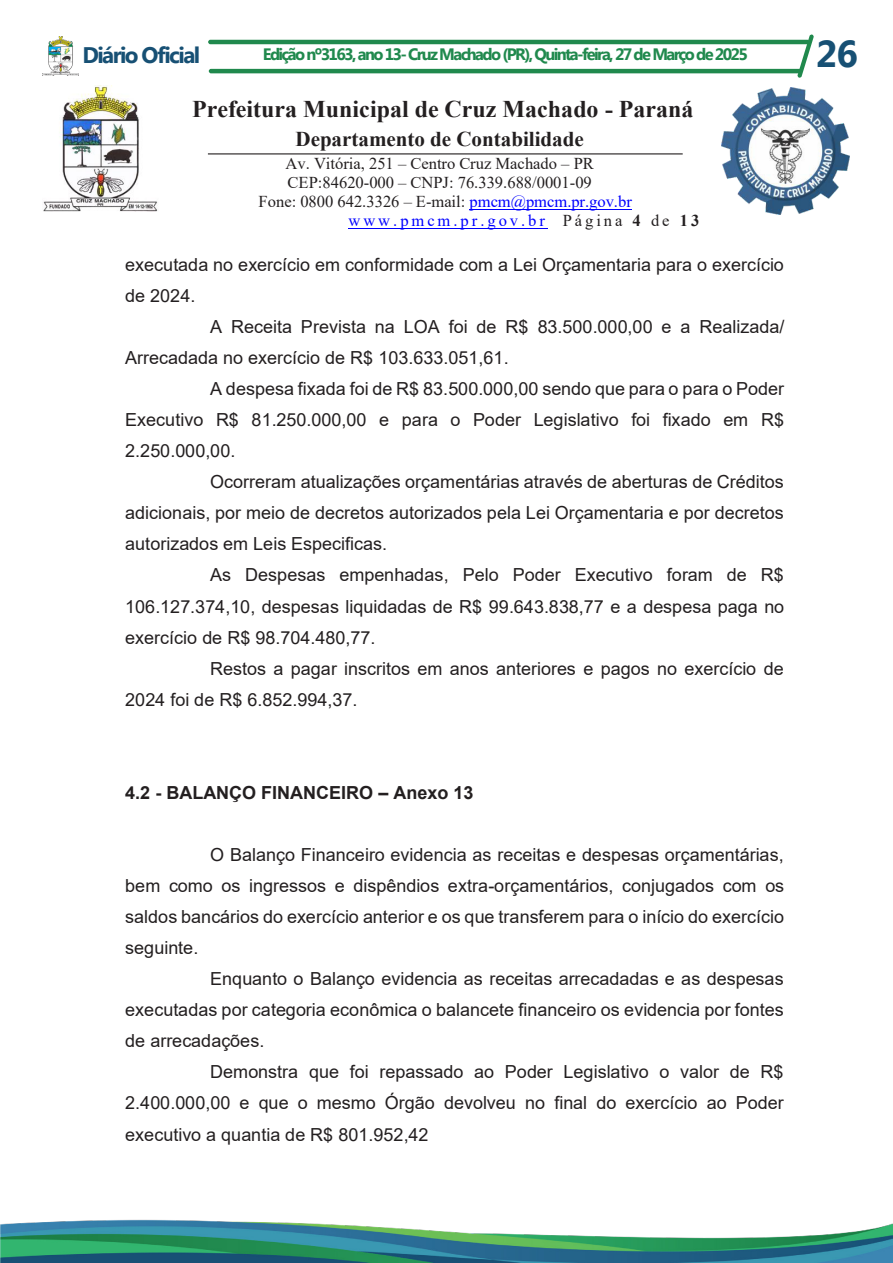
<style>
.page{position:relative;width:893px;height:1263px;background:#fff}
.page>*{position:absolute;margin:0;border:0;box-sizing:border-box;transform-origin:0 0}
.t1{font:700 37.5px "Myanmar Text";color:#175074}
.t2{font:700 24px "Times New Roman";color:#231f20}
.t3{font:700 22.5px "Myanmar Text";letter-spacing:-.07em;color:#175074}
.t4{font:700 21px "Times New Roman";color:#231f20}
.t5{font:18px "Arial";color:#231f20}
.t6{font:700 18px "Arial";color:#231f20}
.t7{font:16.5px "Times New Roman";color:#231f20}
.t8{font:700 16.5px "Myanmar Text";letter-spacing:-.1em;color:#20894d}
.t9{font:16.5px "Times New Roman";letter-spacing:.175em;color:#00f}
.s1{color:#00f}
.s2{color:#231f20}
.s3{font-weight:700;color:#231f20}
</style>
<div class="page">
<hr style="left:208px;top:40px;width:602px;height:4px;background:#20894d;border-radius:2px">
<hr style="left:209px;top:69px;width:593px;height:4px;background:#20894d;border-radius:2px">
<img style="left:43px;top:37px;width:36px;height:38px">
<svg style="left:797px;top:34px;width:17px;height:44px"></svg>
<img style="left:0;top:1219px;width:893px;height:44px">
<hr style="left:470px;top:209px;width:162px;height:1px;background:#00f">
<hr style="left:348px;top:228px;width:200px;height:1px;background:#00f">
<img style="left:722px;top:88px;width:127px;height:127px">
<img style="left:43px;top:85px;width:115px;height:127px">
<hr style="left:208px;top:153px;width:475px;height:1px;background:#231f20">
<p class="t3" style="left:82px;top:42px;width:119px">Diário Oficial</p>
<p class="t8" style="left:263px;top:45px;width:487px">Edição nº3163, ano 13- Cruz Machado (PR), Quinta-feira, 27 de Março de 2025</p>
<p class="t1" style="left:816px;top:32px;width:44px">26</p>
<p class="t2" style="left:192px;top:91px;width:503px">Prefeitura Municipal de Cruz Machado - Paraná</p>
<p class="t4" style="left:295px;top:124px;width:290px">Departamento de Contabilidade</p>
<p class="t7" style="left:286px;top:152px;width:310px">Av. Vitória, 251 – Centro Cruz Machado – PR</p>
<p class="t7" style="left:288px;top:171px;width:306px">CEP:84620-000 – CNPJ: 76.339.688/0001-09</p>
<p class="t7" style="left:259px;top:190px;width:375px">Fone: 0800 642.3326 – E-mail: <span class="s1">pmcm@pmcm.pr.gov.br</span></p>
<p class="t9" style="left:348px;top:209px;width:352px">www.pmcm.pr.gov.br <span class="s2">Página</span> <span class="s3">4</span> <span class="s2">de</span> <span class="s3">13</span></p>
<p class="t5" style="left:125px;top:252px;width:660px">executada no exercício em conformidade com a Lei Orçamentaria para o exercício</p>
<p class="t5" style="left:125px;top:283px;width:72px">de 2024.</p>
<p class="t5" style="left:210px;top:314px;width:576px">A Receita Prevista na LOA foi de R$ 83.500.000,00 e a Realizada/</p>
<p class="t5" style="left:125px;top:345px;width:385px">Arrecadada no exercício de R$ 103.633.051,61.</p>
<p class="t5" style="left:210px;top:376px;width:576px">A despesa fixada foi de R$ 83.500.000,00 sendo que para o para o Poder</p>
<p class="t5" style="left:125px;top:407px;width:660px">Executivo R$ 81.250.000,00 e para o Poder Legislativo foi fixado em R$</p>
<p class="t5" style="left:125px;top:438px;width:112px">2.250.000,00.</p>
<p class="t5" style="left:210px;top:470px;width:575px">Ocorreram atualizações orçamentárias através de aberturas de Créditos</p>
<p class="t5" style="left:125px;top:501px;width:660px">adicionais, por meio de decretos autorizados pela Lei Orçamentaria e por decretos</p>
<p class="t5" style="left:125px;top:532px;width:263px">autorizados em Leis Especificas.</p>
<p class="t5" style="left:210px;top:563px;width:575px">As Despesas empenhadas, Pelo Poder Executivo foram de R$</p>
<p class="t5" style="left:125px;top:594px;width:660px">106.127.374,10, despesas liquidadas de R$ 99.643.838,77 e a despesa paga no</p>
<p class="t5" style="left:125px;top:625px;width:252px">exercício de R$ 98.704.480,77.</p>
<p class="t5" style="left:210px;top:656px;width:575px">Restos a pagar inscritos em anos anteriores e pagos no exercício de</p>
<p class="t5" style="left:125px;top:687px;width:234px">2024 foi de R$ 6.852.994,37.</p>
<p class="t6" style="left:125px;top:780px;width:350px">4.2 - BALANÇO FINANCEIRO – Anexo 13</p>
<p class="t5" style="left:210px;top:842px;width:575px">O Balanço Financeiro evidencia as receitas e despesas orçamentárias,</p>
<p class="t5" style="left:125px;top:873px;width:660px">bem como os ingressos e dispêndios extra-orçamentários, conjugados com os</p>
<p class="t5" style="left:125px;top:904px;width:660px">saldos bancários do exercício anterior e os que transferem para o início do exercício</p>
<p class="t5" style="left:125px;top:935px;width:75px">seguinte.</p>
<p class="t5" style="left:210px;top:966px;width:575px">Enquanto o Balanço evidencia as receitas arrecadadas e as despesas</p>
<p class="t5" style="left:125px;top:997px;width:660px">executadas por categoria econômica o balancete financeiro os evidencia por fontes</p>
<p class="t5" style="left:125px;top:1028px;width:141px">de arrecadações.</p>
<p class="t5" style="left:210px;top:1060px;width:575px">Demonstra que foi repassado ao Poder Legislativo o valor de R$</p>
<p class="t5" style="left:125px;top:1090px;width:660px">2.400.000,00 e que o mesmo Órgão devolveu no final do exercício ao Poder</p>
<p class="t5" style="left:125px;top:1122px;width:305px">executivo a quantia de R$ 801.952,42</p>
</div>
